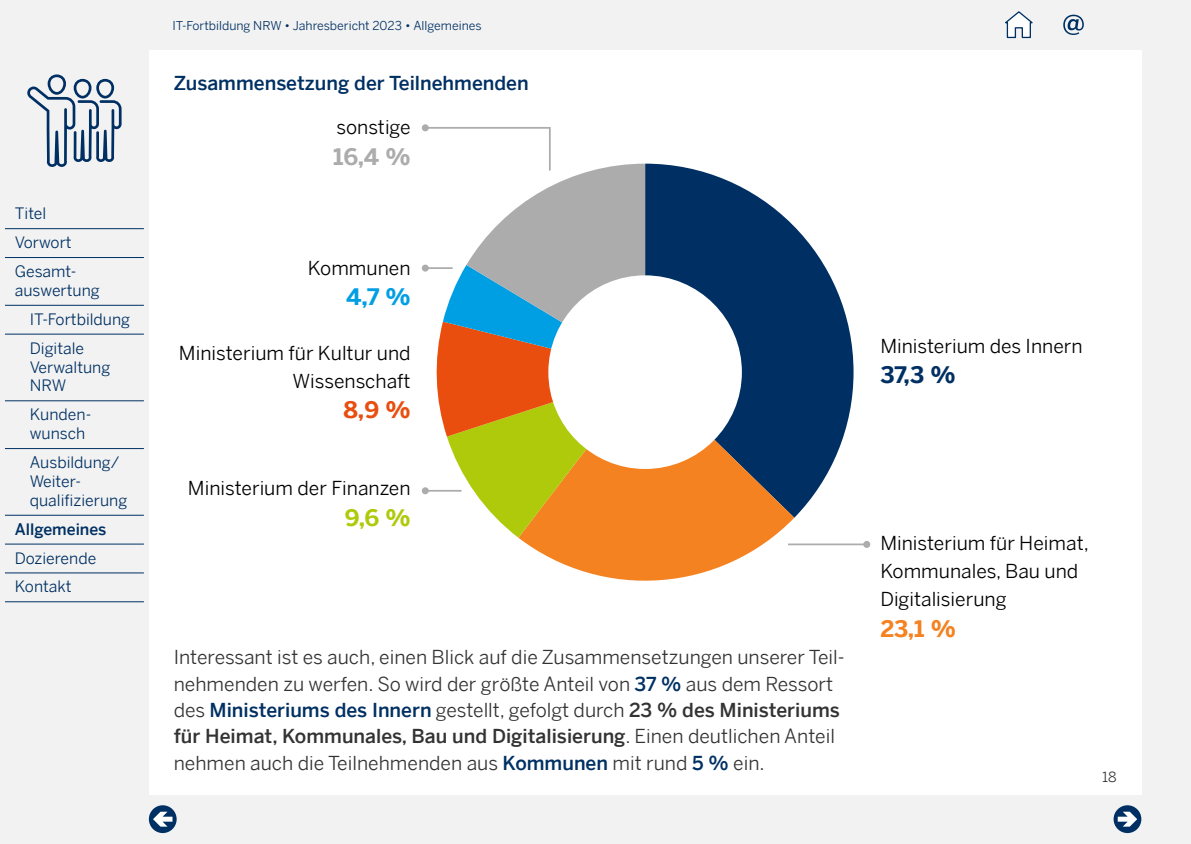
<style>
.page{position:relative;width:1191px;height:844px;background:#fff}
.page>*{position:absolute;margin:0;border:0;box-sizing:border-box;transform-origin:0 0}
.Item_Text{font:700 22.75px "Benton Sans";color:#acacac}
.Item_Text-2{font:700 22.75px "Benton Sans";color:#003063}
.Item_Text-3{font:700 22.75px "Benton Sans";color:#f58220}
.Item_Text-4{font:700 22.75px "Benton Sans";color:#e94e0f}
.Item_Text-5{font:700 22.75px "Benton Sans";color:#afca0b}
.Item_Text-6{font:700 22.75px "Benton Sans";color:#009fe3}
.Fließtext{font:19.25px/26.2px "Benton Sans";color:#333}
.Fließtext_PDF_first{font:19.25px/28px "Benton Sans";color:#000;text-align:right}
.Fließtext_Headline{font:500 19.25px "Benton Sans";color:#003063}
.Item_Text-7{font:19.25px "Benton Sans";color:#000}
.Navigation_eingerückt{font:15.75px/18.9px "Benton Sans";color:#003063}
.Navigation{font:15.75px/18.9px "Benton Sans";color:#003063}
.Navigation-2{font:500 15.75px "Benton Sans";color:#003063}
.t1{font:14px "Benton Sans";color:#333}
.t2{font:12.25px "Benton Sans";color:#003063}
.s1{font-weight:500;color:#003063}
.s2{font-weight:500}
</style>
<div class="page">
<div style="left:0;top:0;width:1191px;height:843px;background:#f2f2f2"></div>
<div style="left:149px;top:50px;width:992px;height:744px;background:#fff"></div>
<svg style="left:27px;top:74px;width:95px;height:93px"></svg>
<svg style="left:1063px;top:15px;width:20px;height:20px"></svg>
<svg style="left:1005px;top:11px;width:28px;height:28px"></svg>
<div style="left:149px;top:805px;width:28px;height:27px;background:#003063;border-radius:50%"></div>
<svg style="left:153px;top:811px;width:19px;height:15px"></svg>
<div style="left:1113px;top:805px;width:28px;height:27px;background:#003063;border-radius:50%"></div>
<svg style="left:1117px;top:811px;width:20px;height:15px"></svg>
<hr style="left:5px;top:228px;width:139px;height:1px;background:#003063">
<hr style="left:5px;top:257px;width:139px;height:1px;background:#003063">
<hr style="left:5px;top:305px;width:139px;height:1px;background:#003063">
<hr style="left:5px;top:333px;width:139px;height:1px;background:#003063">
<hr style="left:5px;top:400px;width:139px;height:1px;background:#003063">
<hr style="left:5px;top:448px;width:139px;height:1px;background:#003063">
<hr style="left:5px;top:514px;width:139px;height:1px;background:#003063">
<hr style="left:5px;top:543px;width:139px;height:1px;background:#003063">
<hr style="left:5px;top:572px;width:139px;height:1px;background:#003063">
<hr style="left:5px;top:601px;width:139px;height:1px;background:#003063">
<svg style="left:645px;top:164px;width:208px;height:353px;fill:#003063"></svg>
<svg style="left:518px;top:372px;width:276px;height:209px;fill:#f58220"></svg>
<div style="left:548px;top:275px;width:194px;height:194px;background:#fff;border-radius:50%"></div>
<svg style="left:423px;top:127px;width:222px;height:410px"></svg>
<div style="left:422px;top:124px;width:7px;height:7px;background:#acacac;border-radius:50%"></div>
<hr style="left:788px;top:543px;width:78px;height:2px;background:#acacac">
<div style="left:863px;top:540px;width:7px;height:7px;background:#acacac;border-radius:50%"></div>
<hr style="left:425px;top:490px;width:36px;height:1px;background:#acacac">
<div style="left:422px;top:487px;width:7px;height:7px;background:#acacac;border-radius:50%"></div>
<hr style="left:425px;top:267px;width:28px;height:2px;background:#acacac">
<div style="left:422px;top:264px;width:7px;height:7px;background:#acacac;border-radius:50%"></div>
<p class="Navigation" style="left:15px;top:204px;width:33px">Titel</p>
<p class="Navigation" style="left:15px;top:233px;width:58px">Vorwort</p>
<p class="Navigation" style="left:15px;top:261px;width:86px">Gesamt&shy;auswertung</p>
<p class="Navigation_eingerückt" style="left:30px;top:309px;width:102px">IT-Fortbildung</p>
<p class="Navigation_eingerückt" style="left:30px;top:338px;width:82px">Digitale<br>Verwaltung<br>NRW</p>
<p class="Navigation_eingerückt" style="left:30px;top:405px;width:63px">Kunden&shy;wunsch</p>
<p class="Navigation_eingerückt" style="left:30px;top:452px;width:99px">Ausbildung/<br>Weiter&shy;qualifizierung</p>
<p class="Navigation-2" style="left:15px;top:519px;width:93px">Allgemeines</p>
<p class="Navigation" style="left:15px;top:548px;width:83px">Dozierende</p>
<p class="Navigation" style="left:15px;top:577px;width:58px">Kontakt</p>
<p class="t2" style="left:172px;top:18px;width:311px">IT-Fortbildung NRW • Jahresbericht 2023 • Allgemeines</p>
<p class="Fließtext_Headline" style="left:174px;top:71px;width:356px">Zusammensetzung der Teilnehmenden</p>
<p class="Fließtext_PDF_first" style="left:336px;top:113px;width:76px">sonstige</p>
<p class="Item_Text" style="left:333px;top:143px;width:79px">16,4 %</p>
<p class="Fließtext_PDF_first" style="left:308px;top:253px;width:104px">Kommunen</p>
<p class="Item_Text-6" style="left:346px;top:283px;width:66px">4,7 %</p>
<p class="Fließtext_PDF_first" style="left:179px;top:338px;width:233px">Ministerium für Kultur und<br>Wissenschaft</p>
<p class="Item_Text-4" style="left:343px;top:396px;width:69px">8,9 %</p>
<p class="Fließtext_PDF_first" style="left:188px;top:474px;width:224px">Ministerium der Finanzen</p>
<p class="Item_Text-5" style="left:345px;top:504px;width:67px">9,6 %</p>
<p class="Fließtext" style="left:174px;top:644px;width:672px">Interessant ist es auch, einen Blick auf die Zusammensetzungen unserer Teil&shy;nehmenden zu werfen. So wird der größte Anteil von <span class="s1">37 %</span> aus dem Ressort des <span class="s1">Ministeriums des Innern</span> gestellt, gefolgt durch <span class="s2">23 % des Ministeriums für Heimat, Kommunales, Bau und Digitalisierung</span>. Einen deutlichen Anteil nehmen auch die Teilnehmenden aus <span class="s1">Kommunen</span> mit rund <span class="s1">5 %</span> ein.</p>
<p class="Item_Text-7" style="left:880px;top:334px;width:204px">Ministerium des Innern</p>
<p class="Item_Text-2" style="left:880px;top:361px;width:77px">37,3 %</p>
<p class="Fließtext_PDF_first" style="left:880px;top:528px;width:210px;text-align:left">Ministerium für Heimat,<br>Kommunales, Bau und<br>Digitalisierung</p>
<p class="Item_Text-3" style="left:880px;top:614px;width:77px">23,1 %</p>
<p class="t1" style="left:1102px;top:768px;width:16px">18</p>
</div>
